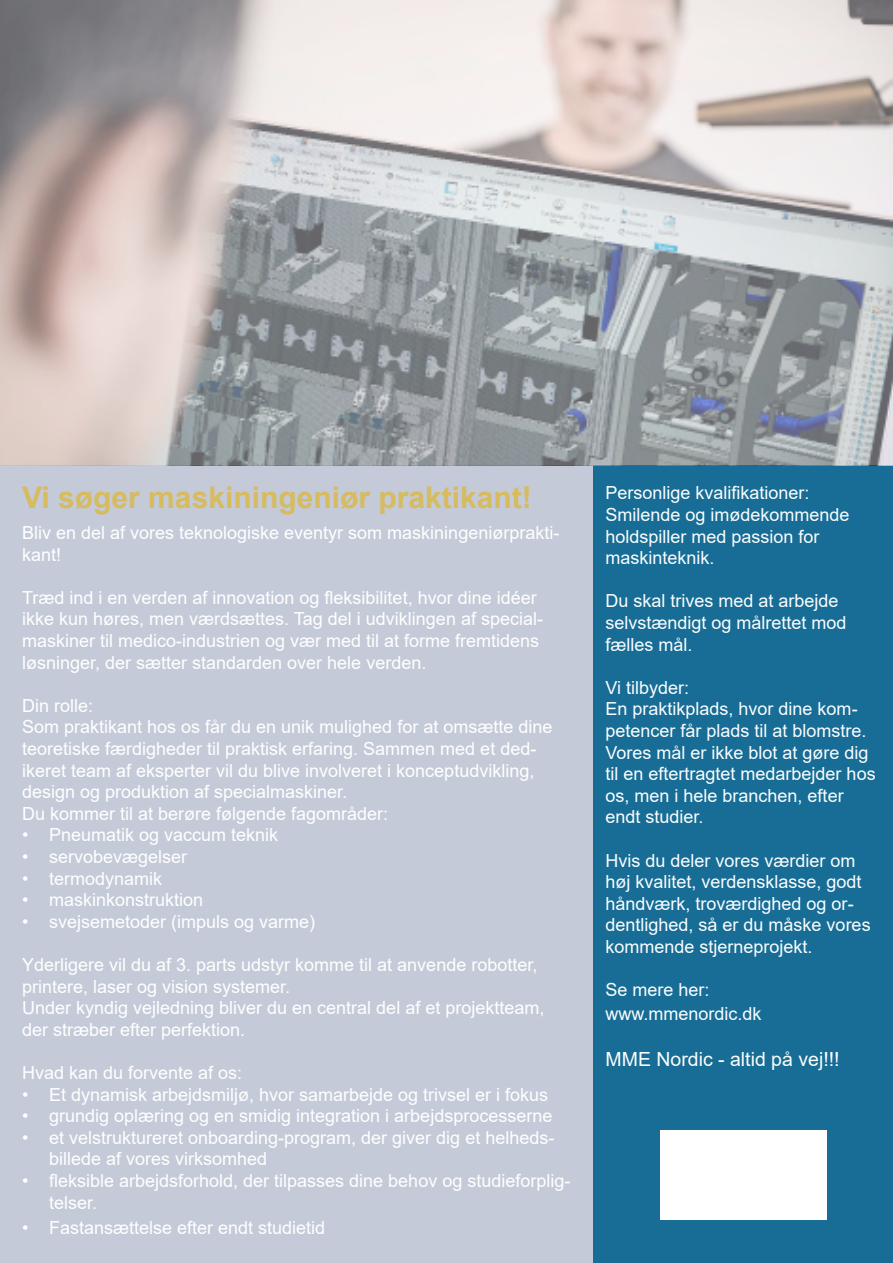
<style>
.page{position:relative;width:893px;height:1263px;background:#fff}
.page>*{position:absolute;margin:0;border:0;box-sizing:border-box;transform-origin:0 0}
.t1{font:700 30px "Arial";color:#d7bb5f}
.t2{font:19.5px "Arial";color:#fbfdfe}
.t3{font:18px/21.6px "Arial";color:#fff}
.t4{font:18px/21.6px "Arial";color:#fbfdfe}
</style>
<div class="page">
<div style="left:0;top:466px;width:593px;height:797px;background:#c4cad8"></div>
<div style="left:593px;top:466px;width:300px;height:797px;background:#176d96"></div>
<img style="left:0;top:1px;width:893px;height:465px">
<img style="left:661px;top:1130px;width:166px;height:89px">
<p class="t1" style="left:22px;top:476px;width:511px">Vi søger maskiningeniør praktikant!</p>
<p class="t4" style="left:605px;top:482px;width:206px">Personlige kvalifikationer:</p>
<p class="t4" style="left:605px;top:504px;width:246px">Smilende og imødekommende holdspiller med passion for maskinteknik.</p>
<p class="t4" style="left:605px;top:590px;width:243px">Du skal trives med at arbejde selvstændigt og målrettet mod fælles mål.</p>
<p class="t4" style="left:605px;top:676px;width:85px">Vi tilbyder:</p>
<p class="t4" style="left:605px;top:698px;width:272px">En praktikplads, hvor dine kom&shy;petencer får plads til at blomstre.<br>Vores mål er ikke blot at gøre dig til en eftertragtet medarbejder hos os, men i hele branchen, efter endt studier.</p>
<p class="t4" style="left:605px;top:849px;width:267px">Hvis du deler vores værdier om høj kvalitet, verdensklasse, godt håndværk, troværdighed og or&shy;dentlighed, så er du måske vores kommende stjerneprojekt.</p>
<p class="t4" style="left:605px;top:979px;width:106px">Se mere her:</p>
<p class="t4" style="left:605px;top:1002px;width:158px">www.mmenordic.dk</p>
<p class="t2" style="left:605px;top:1046px;width:236px">MME Nordic - altid på vej!!!</p>
<p class="t3" style="left:22px;top:522px;width:539px">Bliv en del af vores teknologiske eventyr som maskiningeniørprakti&shy;kant!</p>
<p class="t3" style="left:22px;top:586px;width:522px">Træd ind i en verden af innovation og fleksibilitet, hvor dine idéer ikke kun høres, men værdsættes. Tag del i udviklingen af special&shy;maskiner til medico-industrien og vær med til at forme fremtidens løsninger, der sætter standarden over hele verden.</p>
<p class="t3" style="left:22px;top:694px;width:73px">Din rolle:</p>
<p class="t3" style="left:22px;top:716px;width:532px">Som praktikant hos os får du en unik mulighed for at omsætte dine teoretiske færdigheder til praktisk erfaring. Sammen med et ded&shy;ikeret team af eksperter vil du blive involveret i konceptudvikling, design og produktion af specialmaskiner.</p>
<p class="t3" style="left:22px;top:802px;width:368px">Du kommer til at berøre følgende fagområder:</p>
<p class="t3" style="left:22px;top:824px;width:258px">• Pneumatik og vaccum teknik</p>
<p class="t3" style="left:22px;top:846px;width:167px">• servobevægelser</p>
<p class="t3" style="left:22px;top:867px;width:142px">• termodynamik</p>
<p class="t3" style="left:22px;top:889px;width:183px">• maskinkonstruktion</p>
<p class="t3" style="left:22px;top:910px;width:295px">• svejsemetoder (impuls og varme)</p>
<p class="t3" style="left:22px;top:954px;width:517px">Yderligere vil du af 3. parts udstyr komme til at anvende robotter, printere, laser og vision systemer.</p>
<p class="t3" style="left:22px;top:997px;width:524px">Under kyndig vejledning bliver du en central del af et projektteam, der stræber efter perfektion.</p>
<p class="t3" style="left:22px;top:1062px;width:222px">Hvad kan du forvente af os:</p>
<p class="t3" style="left:22px;top:1083px;width:528px">• Et dynamisk arbejdsmiljø, hvor samarbejde og trivsel er i fokus</p>
<p class="t3" style="left:22px;top:1105px;width:532px">• grundig oplæring og en smidig integration i arbejdsprocesserne</p>
<p class="t3" style="left:49px;top:1126px;width:507px;text-indent:-27px">• et velstruktureret onboarding-program, der giver dig et helheds&shy;billede af vores virksomhed</p>
<p class="t3" style="left:49px;top:1170px;width:523px;text-indent:-27px">• fleksible arbejdsforhold, der tilpasses dine behov og studieforplig&shy;telser.</p>
<p class="t3" style="left:22px;top:1216px;width:305px">• Fastansættelse efter endt studietid</p>
</div>
